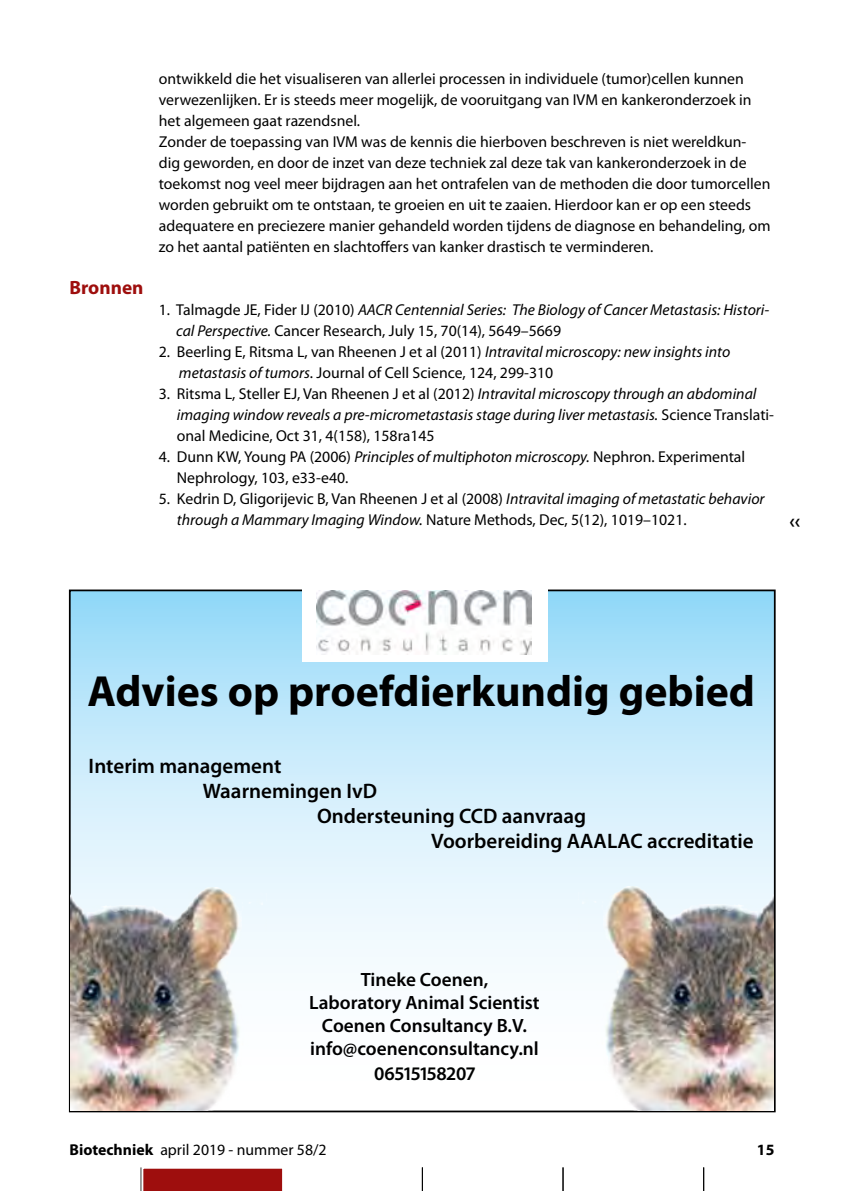
<style>
.page{position:relative;width:844px;height:1191px;background:#fff}
.page>*{position:absolute;margin:0;border:0;box-sizing:border-box;transform-origin:0 0}
.t1{font:700 43.75px "Myriad Pro";color:#000}
.t2{font:600 21px "Myriad Pro";color:#000}
.t3{font:600 19.25px/23.1px "Myriad Pro";color:#000;text-align:center}
.t4{font:700 19.25px "Myriad Pro";color:#9e0e0d}
.t5{font:15.75px/21px "Myriad Pro";color:#000}
.t6{font:italic 15.75px/21px "Myriad Pro";color:#000}
.t7{font:700 15.75px "Myriad Pro";color:#000}
.s1{font-style:normal}
.s2{font-style:italic}
.s3{font-weight:700}
</style>
<div class="page">
<svg style="left:422px;top:1167px;width:1px;height:24px"></svg>
<svg style="left:562px;top:1167px;width:1px;height:24px"></svg>
<svg style="left:703px;top:1167px;width:1px;height:24px"></svg>
<svg style="left:141px;top:1167px;width:142px;height:24px;background:#a62322"></svg>
<svg style="left:72px;top:592px;width:700px;height:373px;background:#caebfb"></svg>
<img style="left:578px;top:887px;width:195px;height:223px">
<div style="left:302px;top:588px;width:245px;height:74px;background:#fff"></div>
<img style="left:316px;top:590px;width:215px;height:64px">
<img style="left:71px;top:887px;width:195px;height:223px">
<p class="t4" style="left:69px;top:275px;width:75px">Bronnen</p>
<p class="t5" style="left:159px;top:68px;width:613px">ontwikkeld die het visualiseren van allerlei processen in individuele (tumor)cellen kunnen verwezenlijken. Er is steeds meer mogelijk, de vooruitgang van IVM en kankeronderzoek in het algemeen gaat razendsnel.<br>Zonder de toepassing van IVM was de kennis die hierboven beschreven is niet wereldkun&shy;dig geworden, en door de inzet van deze techniek zal deze tak van kankeronderzoek in de toekomst nog veel meer bijdragen aan het ontrafelen van de methoden die door tumorcellen worden gebruikt om te ontstaan, te groeien en uit te zaaien. Hierdoor kan er op een steeds adequatere en preciezere manier gehandeld worden tijdens de diagnose en behandeling, om zo het aantal patiënten en slachtoffers van kanker drastisch te verminderen.</p>
<p class="t6" style="left:176px;top:299px;width:594px;text-indent:-17px"><span class="s1">1. Talmagde JE, Fider IJ (2010)</span> AACR Centennial Series: The Biology of Cancer Metastasis: Histori&shy;cal Perspective. <span class="s1">Cancer Research, July 15, 70(14), 5649–5669</span></p>
<p class="t5" style="left:179px;top:341px;width:553px;text-indent:-20px">2. Beerling E, Ritsma L, van Rheenen J et al (2011) <span class="s2">Intravital microscopy: new insights into metastasis of tumors</span>. Journal of Cell Science, 124, 299-310</p>
<p class="t6" style="left:177px;top:383px;width:598px;text-indent:-18px"><span class="s1">3. Ritsma L, Steller EJ, Van Rheenen J et al (2012)</span> Intravital microscopy through an abdominal imaging window reveals a pre-micrometastasis stage during liver metastasis. <span class="s1">Science Translati&shy;onal Medicine, Oct 31, 4(158), 158ra145</span></p>
<p class="t5" style="left:177px;top:446px;width:569px;text-indent:-18px">4. Dunn KW, Young PA (2006) <span class="s2">Principles of multiphoton microscopy.</span> Nephron. Experimental<br>Nephrology, 103, e33-e40.</p>
<p class="t5" style="left:177px;top:488px;width:589px;text-indent:-18px">5. Kedrin D, Gligorijevic B, Van Rheenen J et al (2008) <span class="s2">Intravital imaging of metastatic behavior through a Mammary Imaging Window.</span> Nature Methods, Dec, 5(12), 1019–1021.</p>
<h2 class="t2" style="left:789px;top:507px;width:13px">‹‹</h2>
<h1 class="t1" style="left:87px;top:663px;width:668px">Advies op proefdierkundig gebied</h1>
<h2 class="t2" style="left:89px;top:752px;width:194px">Interim management</h2>
<h2 class="t2" style="left:203px;top:777px;width:176px">Waarnemingen IvD</h2>
<h2 class="t2" style="left:317px;top:802px;width:271px">Ondersteuning CCD aanvraag</h2>
<h2 class="t2" style="left:431px;top:828px;width:324px">Voorbereiding AAALAC accreditatie</h2>
<p class="t3" style="left:309px;top:967px;width:232px">Tineke Coenen,<br>Laboratory Animal Scientist<br>Coenen Consultancy B.V. info@coenenconsultancy.nl</p>
<p class="t3" style="left:374px;top:1061px;width:102px">06515158207</p>
<p class="t5" style="left:69px;top:1138px;width:258px"><span class="s3">Biotechniek</span> april 2019 - nummer 58/2</p>
<p class="t7" style="left:756px;top:1139px;width:19px">15</p>
</div>
